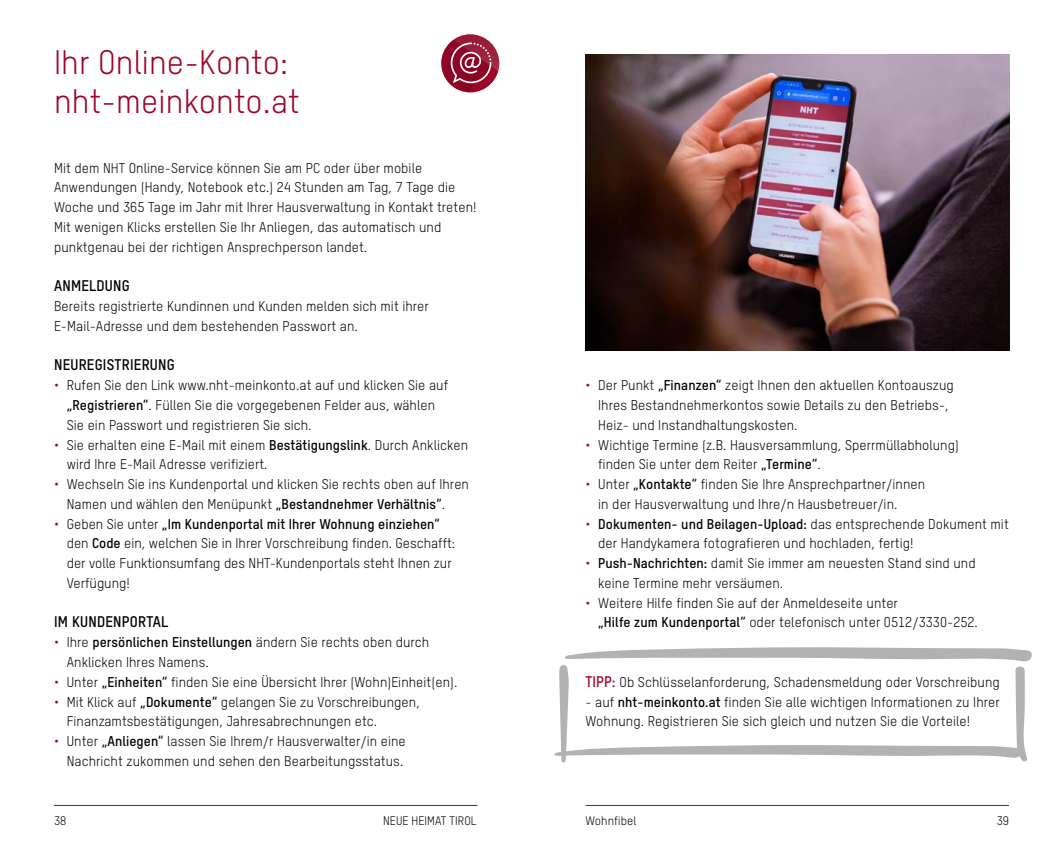
<style>
.page{position:relative;width:1063px;height:851px;background:#fff}
.page>*{position:absolute;margin:0;border:0;box-sizing:border-box;transform-origin:0 0}
.t1{font:33px/39.6px "T Star Regular";letter-spacing:.005em;color:#9d0528}
.t2{font:15px "T Star Bold";letter-spacing:.015em;color:#000}
.t3{font:13.8px/19.8px "T Star Regular";letter-spacing:.005em;color:#000}
.t4{font:13.8px "T Star Bold";letter-spacing:.005em;color:#000}
.t5{font:12px "T Star Regular";letter-spacing:.005em;color:#000}
.s1{color:#9d0528}
.s2{font-family:"T Star Bold"}
.s3{font-family:"T Star Regular";color:#9d0528}
.s4{font-family:"T Star Regular"}
.s5{font-family:"T Star Bold";font-size:15px;color:#9d0528}
</style>
<div class="page">
<img style="left:585px;top:54px;width:424px;height:296px">
<svg style="left:441px;top:34px;width:58px;height:58px"></svg>
<svg style="left:554px;top:647px;width:478px;height:115px"></svg>
<hr style="left:54px;top:805px;width:423px;height:1px;background:#9d0528">
<hr style="left:585px;top:805px;width:424px;height:1px;background:#9d0528">
<h1 class="t1" style="left:54px;top:42px;width:247px">Ihr Online-Konto: nht-meinkonto.at</h1>
<p class="t3" style="left:54px;top:158px;width:424px">Mit dem NHT Online-Service können Sie am PC oder über mobile Anwendungen (Handy, Notebook etc.) 24 Stunden am Tag, 7 Tage die Woche und 365 Tage im Jahr mit Ihrer Hausverwaltung in Kontakt treten!<br>Mit wenigen Klicks erstellen Sie Ihr Anliegen, das automatisch und punktgenau bei der richtigen Ansprechperson landet.</p>
<p class="t2" style="left:54px;top:276px;width:77px">ANMELDUNG</p>
<p class="t3" style="left:54px;top:296px;width:376px">Bereits registrierte Kundinnen und Kunden melden sich mit ihrer<br>E-Mail-Adresse und dem bestehenden Passwort an.</p>
<p class="t2" style="left:54px;top:356px;width:122px">NEUREGISTRIERUNG</p>
<p class="t3" style="left:67px;top:375px;width:383px;text-indent:-13px"><span class="s1">•</span> Rufen Sie den Link www.nht-meinkonto.at auf und klicken Sie auf <span class="s2">„Registrieren“</span>. Füllen Sie die vorgegebenen Felder aus, wählen<br>Sie ein Passwort und registrieren Sie sich.</p>
<p class="t3" style="left:67px;top:434px;width:403px;text-indent:-13px"><span class="s1">•</span> Sie erhalten eine E-Mail mit einem <span class="s2">Bestätigungslink</span>. Durch Anklicken wird Ihre E-Mail Adresse verifiziert.</p>
<p class="t3" style="left:67px;top:474px;width:404px;text-indent:-13px"><span class="s1">•</span> Wechseln Sie ins Kundenportal und klicken Sie rechts oben auf Ihren<br>Namen und wählen den Menüpunkt <span class="s2">„Bestandnehmer Verhältnis“</span>.</p>
<p class="t4" style="left:54px;top:515px;width:387px"><span class="s3">•</span> <span class="s4">Geben Sie unter</span> „Im Kundenportal mit Ihrer Wohnung einziehen“</p>
<p class="t3" style="left:67px;top:533px;width:390px">den <span class="s2">Code</span> ein, welchen Sie in Ihrer Vorschreibung finden. Geschafft: der volle Funktionsumfang des NHT-Kundenportals steht Ihnen zur<br>Verfügung!</p>
<p class="t2" style="left:54px;top:612px;width:116px">IM KUNDENPORTAL</p>
<p class="t3" style="left:67px;top:632px;width:364px;text-indent:-13px"><span class="s1">•</span> Ihre <span class="s2">persönlichen Einstellungen</span> ändern Sie rechts oben durch<br>Anklicken Ihres Namens.</p>
<p class="t3" style="left:54px;top:671px;width:405px"><span class="s1">•</span> Unter <span class="s2">„Einheiten“</span> finden Sie eine Übersicht Ihrer (Wohn)Einheit(en).</p>
<p class="t3" style="left:67px;top:691px;width:355px;text-indent:-13px"><span class="s1">•</span> Mit Klick auf <span class="s2">„Dokumente“</span> gelangen Sie zu Vorschreibungen,<br>Finanzamtsbestätigungen, Jahresabrechnungen etc.</p>
<p class="t3" style="left:54px;top:731px;width:353px;text-align:right"><span class="s1">•</span> Unter <span class="s2">„Anliegen“</span> lassen Sie Ihrem/r Hausverwalter/in eine<br>Nachricht zukommen und sehen den Bearbeitungsstatus.</p>
<p class="t3" style="left:598px;top:375px;width:357px;text-indent:-13px"><span class="s1">•</span> Der Punkt <span class="s2">„Finanzen“</span> zeigt Ihnen den aktuellen Kontoauszug<br>Ihres Bestandnehmerkontos sowie Details zu den Betriebs-,<br>Heiz- und Instandhaltungskosten.</p>
<p class="t3" style="left:598px;top:434px;width:362px;text-indent:-13px"><span class="s1">•</span> Wichtige Termine (z.B. Hausversammlung, Sperrmüllabholung) finden Sie unter dem Reiter <span class="s2">„Termine“</span>.</p>
<p class="t3" style="left:598px;top:474px;width:329px;text-indent:-13px"><span class="s1">•</span> Unter <span class="s2">„Kontakte“</span> finden Sie Ihre Ansprechpartner/innen in der Hausverwaltung und Ihre/n Hausbetreuer/in.</p>
<p class="t4" style="left:586px;top:515px;width:425px"><span class="s3">•</span> Dokumenten- und Beilagen-Upload: <span class="s4">das entsprechende Dokument mit</span></p>
<p class="t3" style="left:598px;top:533px;width:317px">der Handykamera fotografieren und hochladen, fertig!</p>
<p class="t3" style="left:598px;top:553px;width:379px;text-indent:-13px"><span class="s1">•</span> <span class="s2">Push-Nachrichten:</span> damit Sie immer am neuesten Stand sind und keine Termine mehr versäumen.</p>
<p class="t3" style="left:598px;top:592px;width:381px;text-indent:-13px"><span class="s1">•</span> Weitere Hilfe finden Sie auf der Anmeldeseite unter<br><span class="s2">„Hilfe zum Kundenportal“</span> oder telefonisch unter 0512/3330-252.</p>
<p class="t3" style="left:585px;top:671px;width:416px"><span class="s5">TIPP:</span> Ob Schlüsselanforderung, Schadensmeldung oder Vorschreibung</p>
<p class="t3" style="left:585px;top:691px;width:416px">- auf <span class="s2">nht-meinkonto.at</span> finden Sie alle wichtigen Informationen zu Ihrer<br>Wohnung. Registrieren Sie sich gleich und nutzen Sie die Vorteile!</p>
<p class="t5" style="left:54px;top:813px;width:14px">38</p>
<p class="t5" style="left:383px;top:813px;width:95px">NEUE HEIMAT TIROL</p>
<p class="t5" style="left:585px;top:813px;width:52px">Wohnfibel</p>
<p class="t5" style="left:997px;top:813px;width:14px">39</p>
</div>
